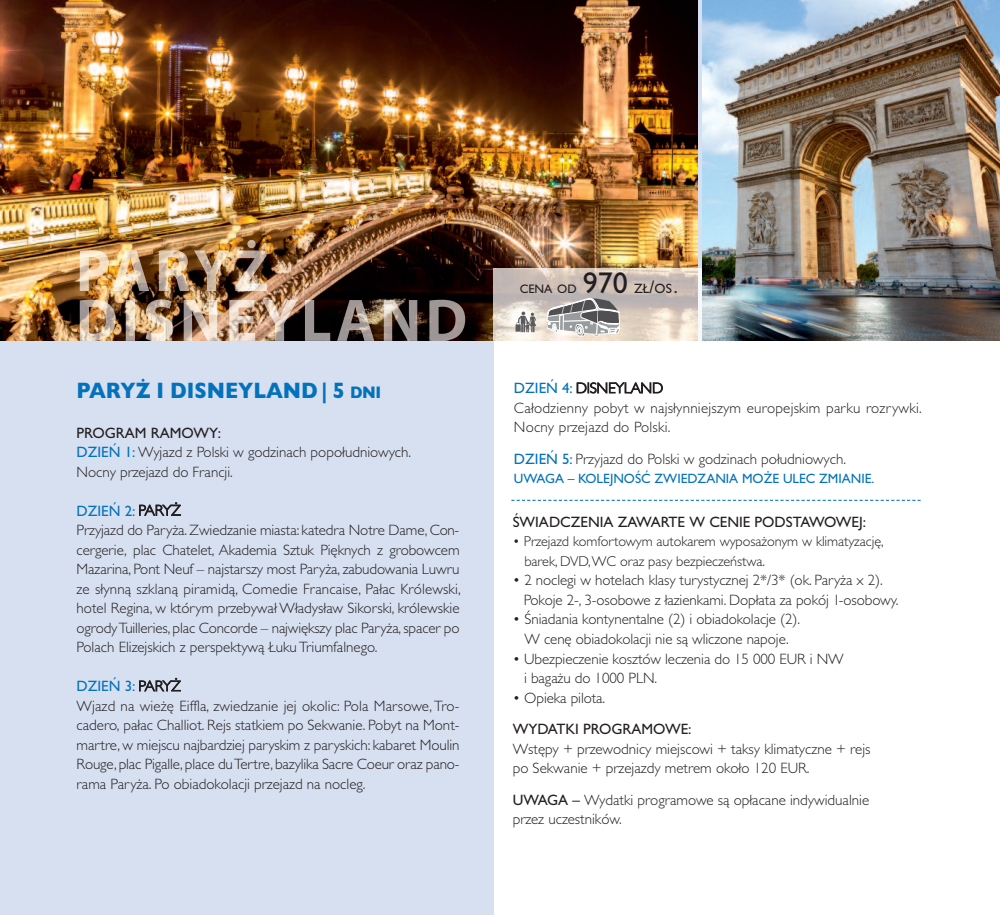
<style>
.page{position:relative;width:1000px;height:915px;background:#fff}
.page>*{position:absolute;margin:0;border:0;box-sizing:border-box;transform-origin:0 0}
.t1{font:30px "Gill Sans";color:#231f20}
.t2{font:700 22.5px "Gill Sans";color:#0472bb;scale:.9 1}
.t3{font:300 15px/19.5px "Gill Sans";color:#231f20}
.t4{font:15px "Gill Sans";color:#231f20}
.t5{font:300 14.25px/19.5px "Gill Sans";letter-spacing:-.005em;color:#231f20}
.t6{font:13.5px "Gill Sans";color:#0472bb}
.t7{font:13.5px "Gill Sans";color:#231f20}
.t8{font:12.3px "Gill Sans";color:#231f20}
.s1{font-size:16.8px}
.s2{font-weight:400}
.s3{font-weight:400;color:#0472bb}
.s4{font-size:18px}
</style>
<div class="page">
<svg style="left:697px;top:0;width:5px;height:268px"></svg>
<div style="left:0;top:300px;width:493px;height:614px;background:#d7e0f1"></div>
<img style="left:0;top:0;width:697px;height:340px">
<svg style="left:511px;top:499px;width:409px;height:1px"></svg>
<div style="left:697px;top:268px;width:5px;height:72px;background:#f6f8fc"></div>
<img style="left:493px;top:268px;width:204px;height:72px">
<img style="left:80px;top:240px;width:187px;height:51px">
<hr style="left:80px;top:340px;width:385px;height:1px;background:#f3f5fa">
<img style="left:80px;top:299px;width:385px;height:41px">
<svg style="left:547px;top:298px;width:72px;height:38px"></svg>
<svg style="left:515px;top:311px;width:21px;height:21px"></svg>
<img style="left:702px;top:0;width:297px;height:340px">
<h2 class="t2" style="left:77px;top:377px;width:340px">PARYŻ I DISNEYLAND | 5 <span class="s1">DNI</span></h2>
<p class="t3" style="left:77px;top:422px;width:336px"><span class="s2">PROGRAM RAMOWY:<br></span><span class="s3">DZIEŃ 1:</span> Wyjazd z Polski w godzinach popołudniowych.<br>Nocny przejazd do Francji.</p>
<p class="t3" style="left:77px;top:500px;width:385px"><span class="s3">DZIEŃ 2:</span> PARYŻ<br>Przyjazd do Paryża. Zwiedzanie miasta: katedra Notre Dame, Con&shy;cergerie, plac Chatelet, Akademia Sztuk Pięknych z grobowcem Mazarina, Pont Neuf – najstarszy most Paryża, zabudowania Luwru ze słynną szklaną piramidą, Comedie Francaise, Pałac Królewski, hotel Regina, w którym przebywał Władysław Sikorski, królewskie ogrodyTuilleries, plac Concorde – największy plac Paryża, spacer po Polach Elizejskich z perspektywą ŁukuTriumfalnego.</p>
<p class="t3" style="left:77px;top:676px;width:384px"><span class="s3">DZIEŃ 3:</span> PARYŻ<br>Wjazd na wieżę Eiffla, zwiedzanie jej okolic: Pola Marsowe,Tro&shy;cadero, pałac Challiot. Rejs statkiem po Sekwanie. Pobyt na Mont&shy;martre, w miejscu najbardziej paryskim z paryskich: kabaret Moulin Rouge, plac Pigalle, place duTertre, bazylika Sacre Coeur oraz pano&shy;rama Paryża. Po obiadokolacji przejazd na nocleg.</p>
<h1 class="t1" style="left:582px;top:265px;width:46px">970</h1>
<p class="t7" style="left:634px;top:280px;width:45px">ZŁ<span class="s4">/</span>OS <span class="s4">.</span></p>
<p class="t8" style="left:519px;top:281px;width:58px">CENA OD</p>
<p class="t3" style="left:514px;top:378px;width:409px"><span class="s3">DZIEŃ 4:</span> DISNEYLAND<br>Całodzienny pobyt w najsłynniejszym europejskim parku rozrywki.<br>Nocny przejazd do Polski.</p>
<p class="t3" style="left:514px;top:448px;width:333px"><span class="s3">DZIEŃ 5:</span> Przyjazd do Polski w godzinach południowych.</p>
<p class="t6" style="left:514px;top:470px;width:362px">UWAGA – KOLEJNOŚĆ ZWIEDZANIA MOŻE ULEC ZMIANIE.</p>
<p class="t4" style="left:512px;top:512px;width:355px">ŚWIADCZENIA ZAWARTE W CENIE PODSTAWOWEJ:</p>
<p class="t5" style="left:524px;top:531px;width:361px;text-indent:-12px">• Przejazd komfortowym autokarem wyposażonym w klimatyzację, barek, DVD,WC oraz pasy bezpieczeństwa.</p>
<p class="t3" style="left:523px;top:570px;width:376px;text-indent:-11px">• 2 noclegi w hotelach klasy turystycznej 2*/3* (ok. Paryża x 2).<br>Pokoje 2-, 3-osobowe z łazienkami. Dopłata za pokój 1-osobowy.</p>
<p class="t3" style="left:512px;top:609px;width:289px;text-align:center">• Śniadania kontynentalne (2) i obiadokolacje (2).<br>W cenę obiadokolacji nie są wliczone napoje.</p>
<p class="t3" style="left:524px;top:648px;width:321px;text-indent:-12px">• Ubezpieczenie kosztów leczenia do 15 000 EUR i NW i bagażu do 1000 PLN.</p>
<p class="t3" style="left:512px;top:687px;width:94px">• Opieka pilota.</p>
<p class="t4" style="left:512px;top:719px;width:180px">WYDATKI PROGRAMOWE:</p>
<p class="t3" style="left:512px;top:738px;width:359px">Wstępy + przewodnicy miejscowi + taksy klimatyczne + rejs po Sekwanie + przejazdy metrem około 120 EUR.</p>
<p class="t3" style="left:512px;top:789px;width:358px"><span class="s2">UWAGA –</span> Wydatki programowe są opłacane indywidualnie przez uczestników.</p>
</div>
